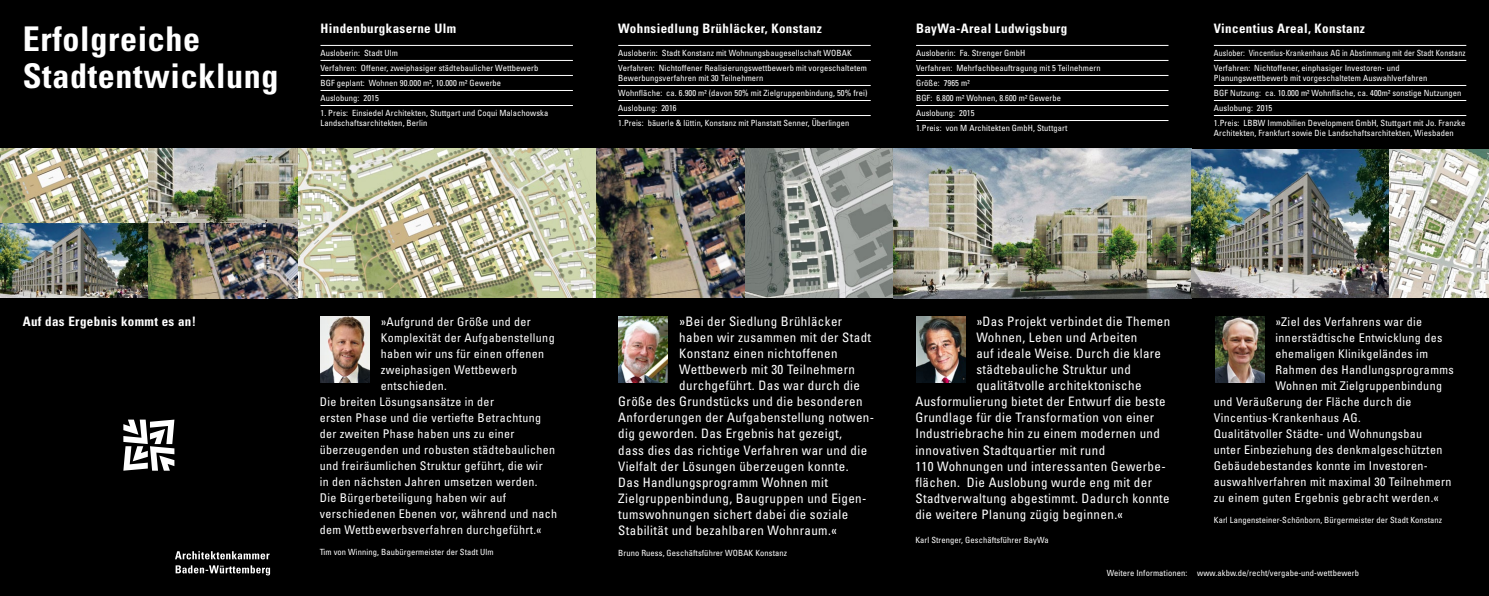
<style>
.page{position:relative;width:1489px;height:596px;background:#fff}
.page>*{position:absolute;margin:0;border:0;box-sizing:border-box;transform-origin:0 0}
.t1{font:700 condensed 34px/37px "Univers";letter-spacing:.02em;color:#fff}
.t2{font:condensed 13px "Univers";letter-spacing:.03em;color:#fff}
.t3{font:700 condensed 13px "Univers";letter-spacing:.03em;color:#fff}
.t4{font:condensed 12px "Univers";letter-spacing:.03em;color:#fff}
.t5{font:condensed 8.5px/15px "Univers";letter-spacing:.01em;color:#fff}
.t6{font:condensed 8.5px/15px "Univers";letter-spacing:.01em;color:#fff;scale:.94 1}
</style>
<div class="page">
<div style="left:0;top:0;width:1488px;height:595px;background:#000"></div>
<img style="left:149px;top:149px;width:1339px;height:149px">
<img style="left:595px;top:149px;width:149px;height:149px">
<img style="left:320px;top:316px;width:49px;height:66px">
<img style="left:0;top:149px;width:149px;height:74px">
<img style="left:0;top:223px;width:149px;height:75px">
<img style="left:149px;top:149px;width:149px;height:74px">
<img style="left:149px;top:224px;width:149px;height:74px">
<hr style="left:916px;top:45px;width:252px;height:1px;background:#fff">
<hr style="left:916px;top:60px;width:252px;height:1px;background:#fff">
<hr style="left:916px;top:75px;width:252px;height:1px;background:#fff">
<hr style="left:916px;top:90px;width:252px;height:1px;background:#fff">
<hr style="left:916px;top:105px;width:252px;height:1px;background:#fff">
<hr style="left:916px;top:120px;width:252px;height:1px;background:#fff">
<hr style="left:1213px;top:45px;width:253px;height:1px;background:#fff">
<hr style="left:1213px;top:60px;width:253px;height:1px;background:#fff">
<hr style="left:1213px;top:85px;width:253px;height:1px;background:#fff">
<hr style="left:1213px;top:100px;width:253px;height:1px;background:#fff">
<hr style="left:1213px;top:115px;width:253px;height:1px;background:#fff">
<hr style="left:320px;top:45px;width:253px;height:1px;background:#fff">
<hr style="left:320px;top:60px;width:253px;height:1px;background:#fff">
<hr style="left:320px;top:75px;width:253px;height:1px;background:#fff">
<hr style="left:320px;top:90px;width:253px;height:1px;background:#fff">
<hr style="left:320px;top:105px;width:253px;height:1px;background:#fff">
<hr style="left:618px;top:45px;width:252px;height:1px;background:#fff">
<hr style="left:618px;top:60px;width:252px;height:1px;background:#fff">
<hr style="left:618px;top:85px;width:252px;height:1px;background:#fff">
<hr style="left:618px;top:100px;width:252px;height:1px;background:#fff">
<hr style="left:618px;top:115px;width:252px;height:1px;background:#fff">
<svg style="left:175px;top:551px;width:94px;height:8px"></svg>
<svg style="left:176px;top:565px;width:94px;height:10px"></svg>
<svg style="left:123px;top:419px;width:51px;height:51px"></svg>
<img style="left:1215px;top:316px;width:49px;height:66px">
<img style="left:619px;top:316px;width:49px;height:66px">
<img style="left:916px;top:316px;width:48px;height:66px">
<h1 class="t1" style="left:23px;top:20px;width:257px">Erfolgreiche<br>Stadtentwicklung</h1>
<h2 class="t3" style="left:320px;top:20px;width:137px">Hindenburgkaserne Ulm</h2>
<p class="t5" style="left:320px;top:45px;width:219px">Ausloberin: Stadt Ulm<br>Verfahren: Offener, zweiphasiger städtebaulicher Wettbewerb BGF geplant: Wohnen 90.000 m², 10.000 m² Gewerbe Auslobung: 2015</p>
<p class="t5" style="left:320px;top:108px;width:229px;line-height:10px">1. Preis: Einsiedel Architekten, Stuttgart und Coqui Malachowska<br>Landschaftsarchitekten, Berlin</p>
<h2 class="t3" style="left:618px;top:20px;width:205px">Wohnsiedlung Brühläcker, Konstanz</h2>
<p class="t5" style="left:618px;top:45px;width:250px">Ausloberin: Stadt Konstanz mit Wohnungsbaugesellschaft WOBAK<br>Verfahren: Nichtoffener Realisierungswettbewerb mit vorgeschaltetem</p>
<p class="t5" style="left:618px;top:70px;width:251px">Bewerbungsverfahren mit 30 Teilnehmern<br>Wohnfläche: ca. 6.900 m² (davon 50% mit Zielgruppenbindung, 50% frei)<br>Auslobung: 2016<br>1.Preis: bäuerle &amp; lüttin, Konstanz mit Planstatt Senner, Überlingen</p>
<h2 class="t3" style="left:916px;top:20px;width:153px">BayWa-Areal Ludwigsburg</h2>
<p class="t5" style="left:916px;top:45px;width:186px">Ausloberin: Fa. Strenger GmbH<br>Verfahren: Mehrfachbeauftragung mit 5 Teilnehmern<br>Größe: 7965 m²<br>BGF: 6.800 m² Wohnen, 8.600 m² Gewerbe<br>Auslobung: 2015<br>1.Preis: von M Architekten GmbH, Stuttgart</p>
<h2 class="t3" style="left:1213px;top:20px;width:153px">Vincentius Areal, Konstanz</h2>
<p class="t6" style="left:1213px;top:45px;width:269px">Auslober: Vincentius-Krankenhaus AG in Abstimmung mit der Stadt Konstanz<br>Verfahren: Nichtoffener, einphasiger Investoren- und</p>
<p class="t5" style="left:1213px;top:70px;width:253px">Planungswettbewerb mit vorgeschaltetem Auswahlverfahren<br>BGF Nutzung: ca. 10.000 m² Wohnfläche, ca. 400m² sonstige Nutzungen Auslobung: 2015<br>1.Preis: LBBW Immobilien Development GmbH, Stuttgart mit Jo. Franzke</p>
<p class="t5" style="left:1213px;top:125px;width:241px">Architekten, Frankfurt sowie Die Landschaftsarchitekten, Wiesbaden</p>
<h2 class="t3" style="left:23px;top:313px;width:175px">Auf das Ergebnis kommt es an!</h2>
<h3 class="t4" style="left:381px;top:313px;width:152px">»Aufgrund der Größe und der</h3>
<h3 class="t4" style="left:381px;top:329px;width:175px">Komplexität der Aufgabenstellung</h3>
<h3 class="t4" style="left:381px;top:345px;width:165px">haben wir uns für einen offenen</h3>
<h3 class="t4" style="left:381px;top:361px;width:138px">zweiphasigen Wettbewerb</h3>
<h3 class="t4" style="left:381px;top:377px;width:67px">entschieden.</h3>
<h3 class="t4" style="left:320px;top:393px;width:176px">Die breiten Lösungsansätze in der</h3>
<h3 class="t4" style="left:320px;top:409px;width:223px">ersten Phase und die vertiefte Betrachtung</h3>
<h3 class="t4" style="left:320px;top:425px;width:196px">der zweiten Phase haben uns zu einer</h3>
<h3 class="t4" style="left:320px;top:441px;width:237px">überzeugenden und robusten städtebaulichen</h3>
<h3 class="t4" style="left:320px;top:457px;width:224px">und freiräumlichen Struktur geführt, die wir</h3>
<h3 class="t4" style="left:320px;top:473px;width:219px">in den nächsten Jahren umsetzen werden.</h3>
<h3 class="t4" style="left:320px;top:489px;width:188px">Die Bürgerbeteiligung haben wir auf</h3>
<h3 class="t4" style="left:320px;top:505px;width:239px">verschiedenen Ebenen vor, während und nach</h3>
<h3 class="t4" style="left:320px;top:521px;width:223px">dem Wettbewerbsverfahren durchgeführt.«</h3>
<p class="t5" style="left:320px;top:544px;width:175px">Tim von Winning, Baubürgermeister der Stadt Ulm</p>
<h2 class="t2" style="left:679px;top:313px;width:164px">»Bei der Siedlung Brühläcker</h2>
<h2 class="t2" style="left:679px;top:329px;width:193px">haben wir zusammen mit der Stadt</h2>
<h2 class="t2" style="left:679px;top:345px;width:160px">Konstanz einen nichtoffenen</h2>
<h2 class="t2" style="left:679px;top:361px;width:177px">Wettbewerb mit 30 Teilnehmern</h2>
<h2 class="t2" style="left:679px;top:377px;width:182px">durchgeführt. Das war durch die</h2>
<h2 class="t2" style="left:618px;top:393px;width:246px">Größe des Grundstücks und die besonderen</h2>
<h2 class="t2" style="left:618px;top:409px;width:257px">Anforderungen der Aufgabenstellung notwen-</h2>
<h2 class="t2" style="left:618px;top:425px;width:225px">dig geworden. Das Ergebnis hat gezeigt,</h2>
<h2 class="t2" style="left:618px;top:441px;width:250px">dass dies das richtige Verfahren war und die</h2>
<h2 class="t2" style="left:618px;top:457px;width:232px">Vielfalt der Lösungen überzeugen konnte.</h2>
<h2 class="t2" style="left:618px;top:473px;width:211px">Das Handlungsprogramm Wohnen mit</h2>
<h2 class="t2" style="left:618px;top:489px;width:250px">Zielgruppenbindung, Baugruppen und Eigen-</h2>
<h2 class="t2" style="left:618px;top:505px;width:231px">tumswohnungen sichert dabei die soziale</h2>
<h2 class="t2" style="left:618px;top:521px;width:220px">Stabilität und bezahlbaren Wohnraum.«</h2>
<p class="t5" style="left:618px;top:545px;width:170px">Bruno Ruess, Geschäftsführer WOBAK Konstanz</p>
<h2 class="t2" style="left:976px;top:313px;width:195px">»Das Projekt verbindet die Themen</h2>
<h2 class="t2" style="left:976px;top:329px;width:163px">Wohnen, Leben und Arbeiten</h2>
<h2 class="t2" style="left:976px;top:345px;width:186px">auf ideale Weise. Durch die klare</h2>
<h2 class="t2" style="left:976px;top:361px;width:156px">städtebauliche Struktur und</h2>
<h2 class="t2" style="left:976px;top:377px;width:167px">qualitätvolle architektonische</h2>
<h2 class="t2" style="left:915px;top:393px;width:252px">Ausformulierung bietet der Entwurf die beste</h2>
<h2 class="t2" style="left:915px;top:409px;width:240px">Grundlage für die Transformation von einer</h2>
<h2 class="t2" style="left:915px;top:425px;width:246px">Industriebrache hin zu einem modernen und</h2>
<h2 class="t2" style="left:915px;top:441px;width:191px">innovativen Stadtquartier mit rund</h2>
<h2 class="t2" style="left:915px;top:457px;width:252px">110 Wohnungen und interessanten Gewerbe-</h2>
<h2 class="t2" style="left:915px;top:473px;width:238px">flächen. Die Auslobung wurde eng mit der</h2>
<h2 class="t2" style="left:915px;top:489px;width:256px">Stadtverwaltung abgestimmt. Dadurch konnte</h2>
<h2 class="t2" style="left:915px;top:505px;width:209px">die weitere Planung zügig beginnen.«</h2>
<p class="t5" style="left:915px;top:532px;width:135px">Karl Strenger, Geschäftsführer BayWa</p>
<h3 class="t4" style="left:1275px;top:313px;width:148px">»Ziel des Verfahrens war die</h3>
<h3 class="t4" style="left:1275px;top:329px;width:168px">innerstädtische Entwicklung des</h3>
<h3 class="t4" style="left:1275px;top:345px;width:154px">ehemaligen Klinikgeländes im</h3>
<h3 class="t4" style="left:1275px;top:361px;width:180px">Rahmen des Handlungsprogramms</h3>
<h3 class="t4" style="left:1275px;top:377px;width:168px">Wohnen mit Zielgruppenbindung</h3>
<h3 class="t4" style="left:1213px;top:393px;width:199px">und Veräußerung der Fläche durch die</h3>
<h3 class="t4" style="left:1213px;top:409px;width:148px">Vincentius-Krankenhaus AG.</h3>
<h3 class="t4" style="left:1213px;top:425px;width:210px">Qualitätvoller Städte- und Wohnungsbau</h3>
<h3 class="t4" style="left:1213px;top:441px;width:230px">unter Einbeziehung des denkmalgeschützten</h3>
<h3 class="t4" style="left:1213px;top:457px;width:215px">Gebäudebestandes konnte im Investoren-</h3>
<h3 class="t4" style="left:1213px;top:473px;width:239px">auswahlverfahren mit maximal 30 Teilnehmern</h3>
<h3 class="t4" style="left:1213px;top:489px;width:227px">zu einem guten Ergebnis gebracht werden.«</h3>
<p class="t5" style="left:1213px;top:512px;width:230px">Karl Langensteiner-Schönborn, Bürgermeister der Stadt Konstanz</p>
<p class="t5" style="left:1106px;top:565px;width:254px">Weitere Informationen: www.akbw.de/recht/vergabe-und-wettbewerb</p>
</div>
